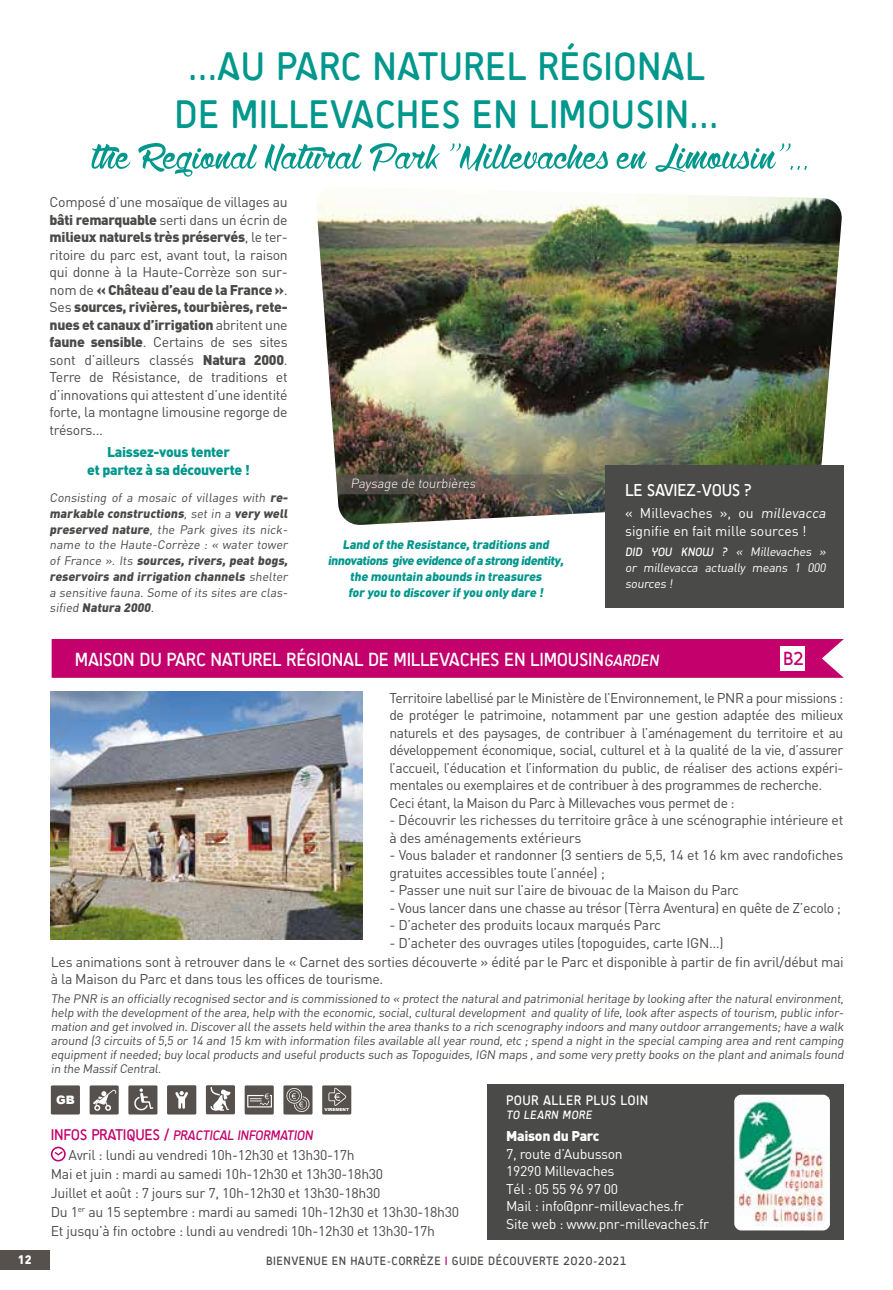
<style>
.page{position:relative;width:893px;height:1290px;background:#fff}
.page>*{position:absolute;margin:0;border:0;box-sizing:border-box;transform-origin:0 0}
.t1{font:300 59.5px "Wolfinthe City";letter-spacing:.01em;color:#00978c}
.t2{font:40.25px/48.3px "Sci Fly Sans";letter-spacing:.005em;color:#00978c;text-align:center}
.t3{font:19.25px "Sci Fly Sans";letter-spacing:-.015em;color:#fff}
.t4{font:19.25px "Sci Fly Sans";color:#c3006b}
.t5{font:17.5px "Sci Fly Sans";letter-spacing:-.02em;color:#fff}
.t6{font:14px/17.5px "DIN";letter-spacing:-.02em;color:#4a4a49}
.t7{font:14px/17.5px "DIN";letter-spacing:-.02em;color:#fff}
.t8{font:14px/17.5px "DIN";color:#fff}
.t9{font:900 14px/17.5px "DIN";letter-spacing:-.02em;color:#00978c;text-align:center}
.t10{font:14px "Sci Fly Sans";color:#c3006b}
.t11{font:14px "Sci Fly Sans";letter-spacing:.025em;color:#fff}
.t12{font:900 14px "DIN";letter-spacing:-.02em;color:#fff}
.t13{font:300 13.12px "DIN";color:#fff}
.t14{font:12.25px/15.8px "DIN";color:#4a4a49;text-align:justify}
.t15{font:900 12.25px/15.8px "DIN";color:#00978c;text-align:center}
.t16{font:12.25px/15.8px "DIN";color:#fff;text-align:justify}
.t17{font:12.25px "Sci Fly Sans";letter-spacing:.035em;color:#4a4a49}
.t18{font:12.25px "Sci Fly Sans";color:#fff}
.t19{font:900 12.25px "DIN";color:#fff}
.t20{font:900 11.72px "Arial";color:#fff}
.t21{font:900 4.2px "Arial";color:#fff}
.s1{font-weight:900}
.s2{font-family:"Sci Fly Sans"}
.s3{font-size:16.62px}
.s4{font-size:15.75px}
.s5{color:#c3006b}
</style>
<div class="page">
<div style="left:0;top:1250px;width:50px;height:20px;background:#56514d"></div>
<hr style="left:892px;top:0;width:1px;height:1290px;background:#00978c">
<img style="left:317px;top:187px;width:525px;height:338px">
<svg style="left:336px;top:474px;width:269px;height:20px;background:#5f5a4f"></svg>
<div style="left:605px;top:465px;width:238px;height:143px;background:#4a4a49"></div>
<svg style="left:245px;top:1085px;width:29px;height:29px"></svg>
<div style="left:52px;top:639px;width:792px;height:39px;background:#c3006b"></div>
<div style="left:780px;top:646px;width:25px;height:25px;background:#fff"></div>
<img style="left:51px;top:691px;width:311px;height:248px">
<svg style="left:51px;top:1146px;width:15px;height:15px"></svg>
<svg style="left:283px;top:1085px;width:30px;height:29px"></svg>
<svg style="left:128px;top:1085px;width:29px;height:29px"></svg>
<svg style="left:51px;top:1085px;width:29px;height:29px"></svg>
<svg style="left:90px;top:1085px;width:29px;height:29px"></svg>
<div style="left:487px;top:1084px;width:357px;height:156px;background:#4a4a49"></div>
<div style="left:734px;top:1095px;width:96px;height:135px;background:#fff;border-radius:7px"></div>
<img style="left:734px;top:1097px;width:96px;height:129px">
<svg style="left:167px;top:1085px;width:29px;height:29px"></svg>
<svg style="left:322px;top:1085px;width:29px;height:29px"></svg>
<svg style="left:206px;top:1085px;width:29px;height:29px"></svg>
<h2 class="t2" style="left:174px;top:42px;width:546px">…AU PARC NATUREL RÉGIONAL<br>DE MILLEVACHES EN LIMOUSIN…</h2>
<h1 class="t1" style="left:92px;top:113px;width:718px">the Regional Natural Park '’Millevaches en Limousin’’...</h1>
<p class="t6" style="left:50px;top:193px;width:240px;text-align:justify">Composé d’une mosaïque de villages au <span class="s1">bâti remarquable</span> serti dans un écrin de <span class="s1">milieux naturels très préservés</span>, le ter&shy;ritoire du parc est, avant tout, la raison qui donne à la Haute-Corrèze son sur&shy;nom de <span class="s1">« Château d’eau de la France »</span>.<br>Ses <span class="s1">sources, rivières, tourbières, rete&shy;nues et canaux d’irrigation</span> abritent une <span class="s1">faune sensible</span>. Certains de ses sites sont d’ailleurs classés <span class="s1">Natura 2000</span>.<br>Terre de Résistance, de traditions et d’innovations qui attestent d’une identité forte, la montagne limousine regorge de trésors...</p>
<p class="t9" style="left:87px;top:443px;width:164px">Laissez-vous tenter<br>et partez à sa découverte !</p>
<p class="t14" style="left:50px;top:489px;width:242px">Consisting of a mosaic of villages with <span class="s1">re&shy;markable constructions</span>, set in a <span class="s1">very well preserved nature</span>, the Park gives its nick&shy;name to the Haute-Corrèze : « water tower of France ». Its <span class="s1">sources, rivers, peat bogs, reservoirs and irrigation channels</span> shelter a sensitive fauna. Some of its sites are clas&shy;sified <span class="s1">Natura 2000</span>.</p>
<p class="t13" style="left:350px;top:475px;width:129px">Paysage de tourbières</p>
<p class="t5" style="left:625px;top:480px;width:128px">LE SAVIEZ-VOUS ?</p>
<p class="t8" style="left:625px;top:504px;width:205px">« Millevaches », ou millevacca signifie en fait mille sources !</p>
<p class="t16" style="left:625px;top:544px;width:204px"><span class="s2">DID YOU KNOW ?</span> « Millevaches » or millevacca actually means 1 000 sources !</p>
<p class="t15" style="left:328px;top:536px;width:239px">Land of the Resistance,traditions and innovations give evidence ofa strong identity, the mountain abounds in treasures<br>for you to discover if you only dare !</p>
<h3 class="t3" style="left:75px;top:648px;width:588px">MAISON DU PARC NATUREL RÉGIONAL DE MILLEVACHES EN LIMOUSIN<span class="s3">GARDEN</span></h3>
<h3 class="t4" style="left:783px;top:647px;width:22px">B2</h3>
<p class="t6" style="left:389px;top:688px;width:455px">Territoire labellisé par le Ministère de l’Environnement, le PNR a pour missions : de protéger le patrimoine, notamment par une gestion adaptée des milieux naturels et des paysages, de contribuer à l’aménagement du territoire et au développement économique, social, culturel et à la qualité de la vie, d’assurer l’accueil, l’éducation et l’information du public, de réaliser des actions expéri&shy;mentales ou exemplaires et de contribuer à des programmes de recherche.<br>Ceci étant, la Maison du Parc à Millevaches vous permet de :</p>
<p class="t6" style="left:389px;top:811px;width:455px">- Découvrir les richesses du territoire grâce à une scénographie intérieure et à des aménagements extérieurs</p>
<p class="t6" style="left:389px;top:846px;width:455px">- Vous balader et randonner (3 sentiers de 5,5, 14 et 16 km avec randofiches gratuites accessibles toute l’année) ;</p>
<p class="t6" style="left:389px;top:881px;width:351px">- Passer une nuit sur l’aire de bivouac de la Maison du Parc</p>
<p class="t6" style="left:389px;top:898px;width:453px">- Vous lancer dans une chasse au trésor (Tèrra Aventura) en quête de Z’ecolo ;</p>
<p class="t6" style="left:389px;top:916px;width:273px">- D’acheter des produits locaux marqués Parc</p>
<p class="t6" style="left:51px;top:933px;width:794px;line-height:19.1px;text-indent:339px">- D’acheter des ouvrages utiles (topoguides, carte IGN…)<br>Les animations sont à retrouver dans le « Carnet des sorties découverte » édité par le Parc et disponible à partir de fin avril/début mai</p>
<p class="t6" style="left:51px;top:970px;width:334px">à la Maison du Parc et dans tous les offices de tourisme.</p>
<p class="t14" style="left:51px;top:991px;width:797px;line-height:14px">The PNR is an officially recognised sector and is commissioned to « protectthe naturaland patrimonialheritage by looking after the naturalenvironment, help with the developmentofthe area,help with the economic,social,culturaldevelopment and quality oflife,look after aspects oftourism,public infor&shy;mation and getinvolved in.Discover allthe assets held within the area thanks to a rich scenography indoors and many outdoor arrangements;have a walk around (3 circuits of 5,5 or 14 and 15 km with information files available all year round, etc ; spend a night in the special camping area and rent camping equipmentifneeded;buy localproducts and usefulproducts such as Topoguides,IGN maps ,and some very pretty books on the plantand animals found in the MassifCentral.</p>
<p class="t20" style="left:56px;top:1091px;width:20px">GB</p>
<p class="t11" style="left:506px;top:1092px;width:143px">POUR ALLER PLUS LOIN</p>
<p class="t18" style="left:506px;top:1107px;width:89px">TO LEARN MORE</p>
<p class="t12" style="left:506px;top:1126px;width:95px">Maison du Parc</p>
<p class="t7" style="left:506px;top:1144px;width:205px">7, route d’Aubusson<br>19290 Millevaches<br>Tél : 05 55 96 97 00<br>Mail : info@pnr-millevaches.fr<br>Site web : www.pnr-millevaches.fr</p>
<p class="t21" style="left:324px;top:1107px;width:26px">VIREMENT</p>
<p class="t10" style="left:51px;top:1127px;width:266px"><span class="s4">I N F O S P RAT I Q U E S /</span> PRACTICAL INFORMATION</p>
<p class="t6" style="left:51px;top:1145px;width:410px;line-height:19.1px;text-indent:18px">Avril : lundi au vendredi 10h-12h30 et 13h30-17h<br>Mai et juin : mardi au samedi 10h-12h30 et 13h30-18h30<br>Juillet et août : 7 jours sur 7, 10h-12h30 et 13h30-18h30<br>Du 1<sup>er</sup> au 15 septembre : mardi au samedi 10h-12h30 et 13h30-18h30<br>Et jusqu’à fin octobre : lundi au vendredi 10h-12h30 et 13h30-17h</p>
<p class="t19" style="left:18px;top:1251px;width:15px">12</p>
<p class="t17" style="left:266px;top:1254px;width:362px">BIENVENUE EN HAUTE-CORRÈZE <span class="s5">I</span> GUIDE DÉCOUVERTE 2O2O-2O21</p>
</div>
